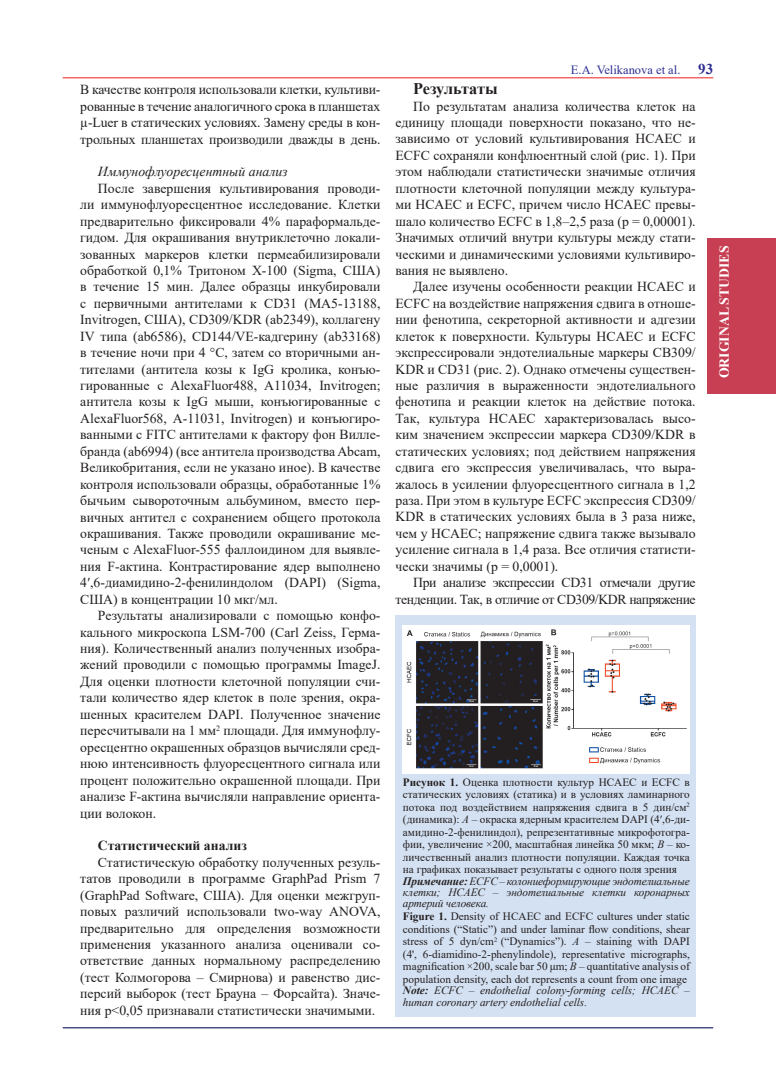
<style>
.page{position:relative;width:776px;height:1088px;background:#fff}
.page>*{position:absolute;margin:0;border:0;box-sizing:border-box;transform-origin:0 0}
.t1{font:700 16.25px "Times New Roman";letter-spacing:-.015em;color:#231f20}
.t2{font:13.75px/16.4px "Times New Roman";color:#231f20;text-align:justify}
.t3{font:13.75px/16.4px "Times New Roman";letter-spacing:-.03em;color:#231f20;text-align:right}
.t4{font:italic 13.75px "Times New Roman";color:#231f20}
.t5{font:700 13.75px "Times New Roman";color:#231f20}
.t6{font:700 13.75px "Times New Roman";color:#fff}
.t7{font:12.5px "Times New Roman";color:#2e3092}
.t8{font:11.25px/12.5px "Times New Roman";color:#231f20;text-align:justify}
.t9{font:italic 11.25px/11.2px "Times New Roman";color:#231f20;text-align:justify}
.s1{font-weight:700;font-size:15px}
.s2{font-weight:700}
.s3{font-style:italic}
</style>
<div class="page">
<hr style="left:63px;top:78px;width:650px;height:1px;background:#ee1d23">
<hr style="left:63px;top:1027px;width:650px;height:1px;background:#283071">
<div style="left:707px;top:238px;width:69px;height:156px;background:#c83e53"></div>
<div style="left:395px;top:615px;width:301px;height:401px;background:#d4e1f2"></div>
<img style="left:403px;top:626px;width:287px;height:148px">
<p class="t2" style="left:80px;top:81px;width:302px">В качестве контроля использовали клетки, культиви&shy;рованные в течение аналогичного срока в планшетах µ-Luer в статических условиях. Замену среды в кон&shy;трольных планшетах производили дважды в день.</p>
<p class="t4" style="left:98px;top:162px;width:191px">Иммунофлуоресцентный анализ</p>
<p class="t2" style="left:80px;top:180px;width:302px;text-indent:18px">После завершения культивирования проводи&shy;ли иммунофлуоресцентное исследование. Клетки предварительно фиксировали 4% параформальде&shy;гидом. Для окрашивания внутриклеточно локали&shy;зованных маркеров клетки пермеабилизировали обработкой 0,1% Тритоном X-100 (Sigma, США) в течение 15 мин. Далее образцы инкубировали с первичными антителами к CD31 (MA5-13188, Invitrogen, США), CD309/KDR (ab2349), коллагену IV типа (ab6586), CD144/VE-кадгерину (ab33168) в течение ночи при 4 °С, затем со вторичными ан&shy;тителами (антитела козы к IgG кролика, конъю&shy;гированные с AlexaFluor488, A11034, Invitrogen; антитела козы к IgG мыши, конъюгированные с AlexaFluor568, А-11031, Invitrogen) и конъюгиро&shy;ванными с FITC антителами к фактору фон Вилле&shy;бранда (ab6994) (все антитела производства Abcam, Великобритания, если не указано иное). В качестве контроля использовали образцы, обработанные 1% бычьим сывороточным альбумином, вместо пер&shy;вичных антител с сохранением общего протокола окрашивания. Также проводили окрашивание ме&shy;ченым с AlexaFluor-555 фаллоидином для выявле&shy;ния F-актина. Контрастирование ядер выполнено 4′,6-диамидино-2-фенилиндолом (DAPI) (Sigma, США) в концентрации 10 мкг/мл.</p>
<p class="t2" style="left:80px;top:607px;width:302px;text-indent:18px">Результаты анализировали с помощью конфо&shy;кального микроскопа LSM-700 (Carl Zeiss, Герма&shy;ния). Количественный анализ полученных изобра&shy;жений проводили с помощью программы ImageJ.<br>Для оценки плотности клеточной популяции счи&shy;тали количество ядер клеток в поле зрения, окра&shy;шенных красителем DAPI. Полученное значение пересчитывали на 1 мм<sup>2</sup> площади. Для иммунофлу&shy;оресцентно окрашенных образцов вычисляли сред&shy;нюю интенсивность флуоресцентного сигнала или процент положительно окрашенной площади. При анализе F-актина вычисляли направление ориента&shy;ции волокон.</p>
<p class="t5" style="left:98px;top:836px;width:150px">Статистический анализ</p>
<p class="t2" style="left:80px;top:853px;width:302px;text-indent:18px">Статистическую обработку полученных резуль&shy;татов проводили в программе GraphPad Prism 7 (GraphPad Software, США). Для оценки межгруп&shy;повых различий использовали two-way ANOVA, предварительно для определения возможности применения указанного анализа оценивали со&shy;ответствие данных нормальному распределению (тест Колмогорова – Смирнова) и равенство дис&shy;персий выборок (тест Брауна – Форсайта). Значе&shy;ния p&lt;0,05 признавали статистически значимыми.</p>
<p class="t7" style="left:571px;top:61px;width:144px">E.A. Velikanova et al. <span class="s1">93</span></p>
<p class="t1" style="left:413px;top:77px;width:86px">Результаты</p>
<p class="t2" style="left:395px;top:97px;width:302px;text-indent:18px">По результатам анализа количества клеток на единицу площади поверхности показано, что не&shy;зависимо от условий культивирования HCAEC и ECFC сохраняли конфлюентный слой (рис. 1). При этом наблюдали статистически значимые отличия плотности клеточной популяции между культура&shy;ми HCAEC и ECFC, причем число HCAEC превы&shy;шало количество ECFC в 1,8–2,5 раза (p = 0,00001).<br>Значимых отличий внутри культуры между стати&shy;ческими и динамическими условиями культивиро&shy;вания не выявлено.</p>
<p class="t2" style="left:395px;top:278px;width:302px;text-indent:18px">Далее изучены особенности реакции HCAEC и ECFC на воздействие напряжения сдвига в отноше&shy;нии фенотипа, секреторной активности и адгезии клеток к поверхности. Культуры HCAEC и ECFC экспрессировали эндотелиальные маркеры СВ309/ KDR и CD31 (рис. 2). Однако отмечены существен&shy;ные различия в выраженности эндотелиального фенотипа и реакции клеток на действие потока.<br>Так, культура HCAEC характеризовалась высо&shy;ким значением экспрессии маркера CD309/KDR в статических условиях; под действием напряжения сдвига его экспрессия увеличивалась, что выра&shy;жалось в усилении флуоресцентного сигнала в 1,2 раза. При этом в культуре ECFC экспрессия CD309/ KDR в статических условиях была в 3 раза ниже, чем у HCAEC; напряжение сдвига также вызывало усиление сигнала в 1,4 раза. Все отличия статисти&shy;чески значимы (р = 0,0001).</p>
<p class="t3" style="left:395px;top:574px;width:302px">При анализе экспрессии СD31 отмечали другие тенденции. Так, в отличие от CD309/KDR напряжение</p>
<p class="t6" style="left:714px;top:378px;width:134px;rotate:-90deg">ORIGINAL STUDIES</p>
<p class="t8" style="left:403px;top:775px;width:289px"><span class="s2">Рисунок 1.</span> Оценка плотности культур HCAEC и ECFC в статических условиях (статика) и в условиях ламинарного потока под воздействием напряжения сдвига в 5 дин/см<sup>2 </sup>(динамика): <span class="s3">А</span> – окраска ядерным красителем DAPI (4′,6-ди&shy;амидино-2-фенилиндол), репрезентативные микрофотогра&shy;фии, увеличение ×200, масштабная линейка 50 мкм; <span class="s3">B</span> – ко&shy;личественный анализ плотности популяции. Каждая точка на графиках показывает результаты с одного поля зрения</p>
<p class="t8" style="left:403px;top:910px;width:289px"><span class="s2">Figure 1.</span> Density of HCAEC and ECFC cultures under static conditions (“Static”) and under laminar flow conditions, shear stress of 5 dyn/cm<sup>2</sup> (“Dynamics”). <span class="s3">A</span> – staining with DAPI (4', 6-diamidino-2-phenylindole), representative micrographs, magnification ×200, scale bar 50 μm; <span class="s3">B</span> – quantitative analysis of population density, each dot represents a count from one image</p>
<p class="t9" style="left:403px;top:875px;width:289px"><span class="s2">Примечание:</span> ECFC – колониеформирующие эндотелиальные клетки; HCAEC – эндотелиальные клетки коронарных артерий человека.</p>
<p class="t9" style="left:403px;top:985px;width:289px"><span class="s2">Note:</span> ECFC – endothelial colony-forming cells; HCAEC – human coronary artery endothelial cells.</p>
</div>
